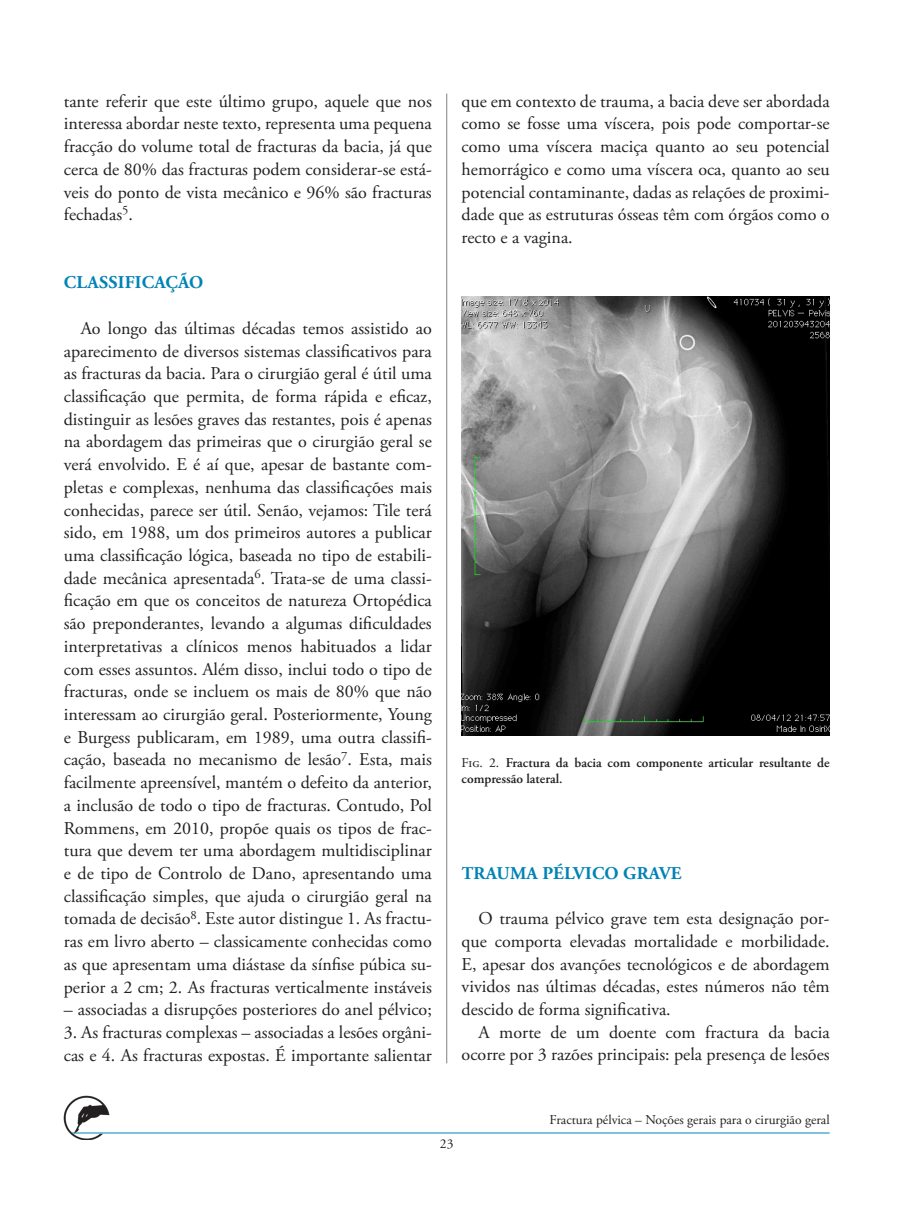
<style>
.page{position:relative;width:902px;height:1208px;background:#fff}
.page>*{position:absolute;margin:0;border:0;box-sizing:border-box;transform-origin:0 0}
.Texto_colunas{font:18px/22.6px "Adobe Garamond Pro";color:#231f20;text-align:justify}
.TITULOS{font:700 18px "Adobe Garamond Pro";letter-spacing:.015em;color:#0083b6}
.Legendas{font:600 13.5px/16.5px "Adobe Garamond Pro";color:#231f20}
.t1{font:13.5px "Adobe Garamond Pro";color:#231f20}
.s1{font-weight:400}
</style>
<div class="page">
<hr style="left:446px;top:94px;width:1px;height:969px;background:#808285">
<img style="left:64px;top:1095px;width:45px;height:45px">
<hr style="left:72px;top:1132px;width:757px;height:1px;background:#0083b6">
<img style="left:461px;top:296px;width:368px;height:440px">
<p class="Texto_colunas" style="left:64px;top:90px;width:369px">tante referir que este último grupo, aquele que nos interessa abordar neste texto, representa uma pequena fracção do volume total de fracturas da bacia, já que cerca de 80% das fracturas podem considerar-se está&shy;veis do ponto de vista mecânico e 96% são fracturas fechadas<sup>5</sup>.</p>
<p class="TITULOS" style="left:64px;top:272px;width:141px">CLASSIFICAÇÃO</p>
<p class="Texto_colunas" style="left:64px;top:317px;width:369px;text-indent:17px">Ao longo das últimas décadas temos assistido ao aparecimento de diversos sistemas classificativos para as fracturas da bacia. Para o cirurgião geral é útil uma classificação que permita, de forma rápida e eficaz, distinguir as lesões graves das restantes, pois é apenas na abordagem das primeiras que o cirurgião geral se verá envolvido. E é aí que, apesar de bastante com&shy;pletas e complexas, nenhuma das classificações mais conhecidas, parece ser útil. Senão, vejamos: Tile terá sido, em 1 988, um dos primeiros autores a publicar uma classificação lógica, baseada no tipo de estabili&shy;dade mecânica apresentada<sup>6</sup>. Trata-se de uma classi&shy;ficação em que os conceitos de natureza Ortopédica são preponderantes, levando a algumas dificuldades interpretativas a clínicos menos habituados a lidar com esses assuntos. Além disso, inclui todo o tipo de fracturas, onde se incluem os mais de 80% que não interessam ao cirurgião geral. Posteriormente, Young e Burgess publicaram, em 1 989, uma outra classifi&shy;cação, baseada no mecanismo de lesão<sup>7</sup>. Esta, mais facilmente apreensível, mantém o defeito da anterior, a inclusão de todo o tipo de fracturas. Contudo, Pol Rommens, em 201 0, propõe quais os tipos de frac&shy;tura que devem ter uma abordagem multidisciplinar e de tipo de Controlo de Dano, apresentando uma classificação simples, que ajuda o cirurgião geral na tomada de decisão<sup>8</sup>. Este autor distingue 1 . As fractu&shy;ras em livro aberto – classicamente conhecidas como as que apresentam uma diástase da sínfise púbica su&shy;perior a 2 cm; 2. As fracturas verticalmente instáveis</p>
<p class="Texto_colunas" style="left:64px;top:999px;width:369px">– associadas a disrupções posteriores do anel pélvico;</p>
<p class="Texto_colunas" style="left:64px;top:1021px;width:369px">3. As fracturas complexas – associadas a lesões orgâni&shy;cas e 4. As fracturas expostas. É importante salientar</p>
<p class="Texto_colunas" style="left:461px;top:90px;width:369px">que em contexto de trauma, a bacia deve ser abordada como se fosse uma víscera, pois pode comportar-se como uma víscera maciça quanto ao seu potencial hemorrágico e como uma víscera oca, quanto ao seu potencial contaminante, dadas as relações de proximi&shy;dade que as estruturas ósseas têm com órgãos como o recto e a vagina.</p>
<p class="Legendas" style="left:461px;top:754px;width:369px"><span class="s1">Fig. 2.</span> Fractura da bacia com componente articular resultante de compressão lateral.</p>
<p class="TITULOS" style="left:461px;top:862px;width:221px">TRAUMA PÉLVICO GRAVE</p>
<p class="Texto_colunas" style="left:461px;top:907px;width:369px;text-indent:17px">O trauma pélvico grave tem esta designação por&shy;que comporta elevadas mortalidade e morbilidade.<br>E, apesar dos avanções tecnológicos e de abordagem vividos nas últimas décadas, estes números não têm descido de forma significativa.</p>
<p class="Texto_colunas" style="left:461px;top:1021px;width:369px;text-align:right">A morte de um doente com fractura da bacia ocorre por 3 razões principais: pela presença de lesões</p>
<p class="t1" style="left:440px;top:1135px;width:14px">22</p>
<p class="t1" style="left:549px;top:1111px;width:281px">Fractura pélvica – Noções gerais para o cirurgião geral</p>
</div>
